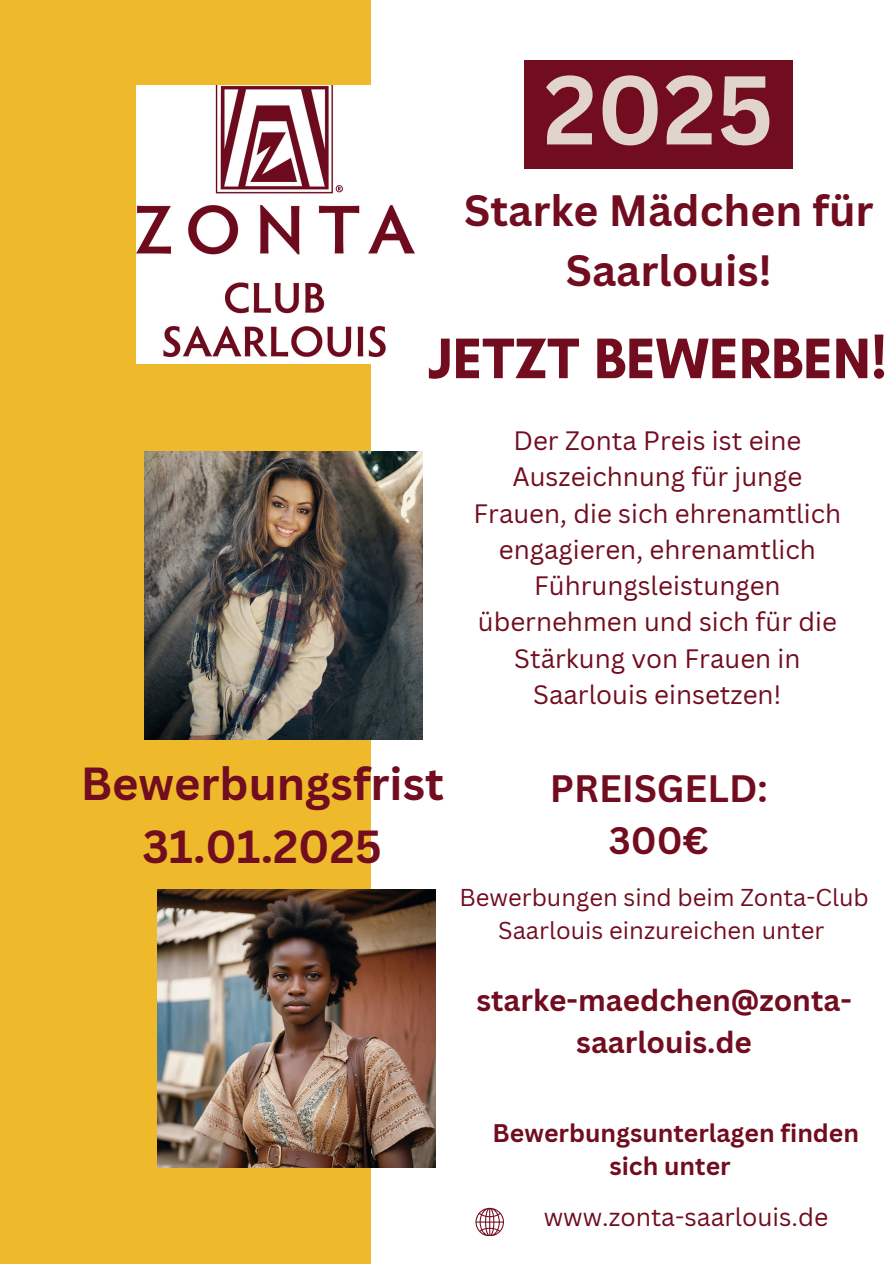
<style>
.page{position:relative;width:894px;height:1264px;background:#fff}
.page>*{position:absolute;margin:0;border:0;box-sizing:border-box;transform-origin:0 0}
.t1{font:700 95.25px "Canva Sans";color:#e1d4cc}
.t2{font:700 58.2px "Glacial Indifference";color:#710d1f}
.t3{font:700 45.15px/63px "Canva Sans";color:#710d1f;text-align:center}
.t4{font:700 42.6px/59.7px "Canva Sans";color:#710d1f;text-align:center}
.t5{font:700 37.2px/51.8px "Canva Sans";color:#710d1f;text-align:center}
.t6{font:700 29.7px/41.7px "Canva Sans";color:#710d1f;text-align:center}
.t7{font:25.95px/36.2px "Canva Sans";color:#710d1f;text-align:center}
.t8{font:700 24.75px/33.8px "Canva Sans";color:#710d1f;text-align:center}
.t9{font:24.75px "Canva Sans";color:#710d1f}
.t10{font:23.7px/32.7px "Canva Sans";color:#710d1f;text-align:center}
</style>
<div class="page">
<div style="left:0;top:0;width:370px;height:1263px;background:#eeba2b"></div>
<img style="left:145px;top:451px;width:277px;height:288px">
<img style="left:136px;top:86px;width:278px;height:278px">
<img style="left:157px;top:889px;width:278px;height:278px">
<svg style="left:475px;top:1207px;width:28px;height:28px"></svg>
<div style="left:524px;top:60px;width:268px;height:109px;background:#710d1f"></div>
<h6 class="t1" style="left:543px;top:43px;width:231px">2025</h6>
<p class="t4" style="left:464px;top:180px;width:410px">Starke Mädchen für<br>Saarlouis!</p>
<h2 class="t2" style="left:427px;top:323px;width:461px">JETZT BEWERBEN!</h2>
<p class="t7" style="left:473px;top:422px;width:369px">Der Zonta Preis ist eine<br>Auszeichnung für junge<br>Frauen, die sich ehrenamtlich engagieren, ehrenamtlich<br>Führungsleistungen übernehmen und sich für die<br>Stärkung von Frauen in<br>Saarlouis einsetzen!</p>
<p class="t3" style="left:81px;top:751px;width:364px">Bewerbungsfrist<br>31.01.2025</p>
<h3 class="t5" style="left:549px;top:761px;width:219px">PREISGELD:<br>300€</h3>
<h4 class="t10" style="left:459px;top:880px;width:410px">Bewerbungen sind beim Zonta-Club<br>Saarlouis einzureichen unter</h4>
<p class="t6" style="left:476px;top:978px;width:377px">starke-maedchen@zonta&shy;saarlouis.de</p>
<p class="t8" style="left:492px;top:1115px;width:368px">Bewerbungsunterlagen finden sich unter</p>
<h5 class="t9" style="left:543px;top:1199px;width:286px">www.zonta-saarlouis.de</h5>
</div>
